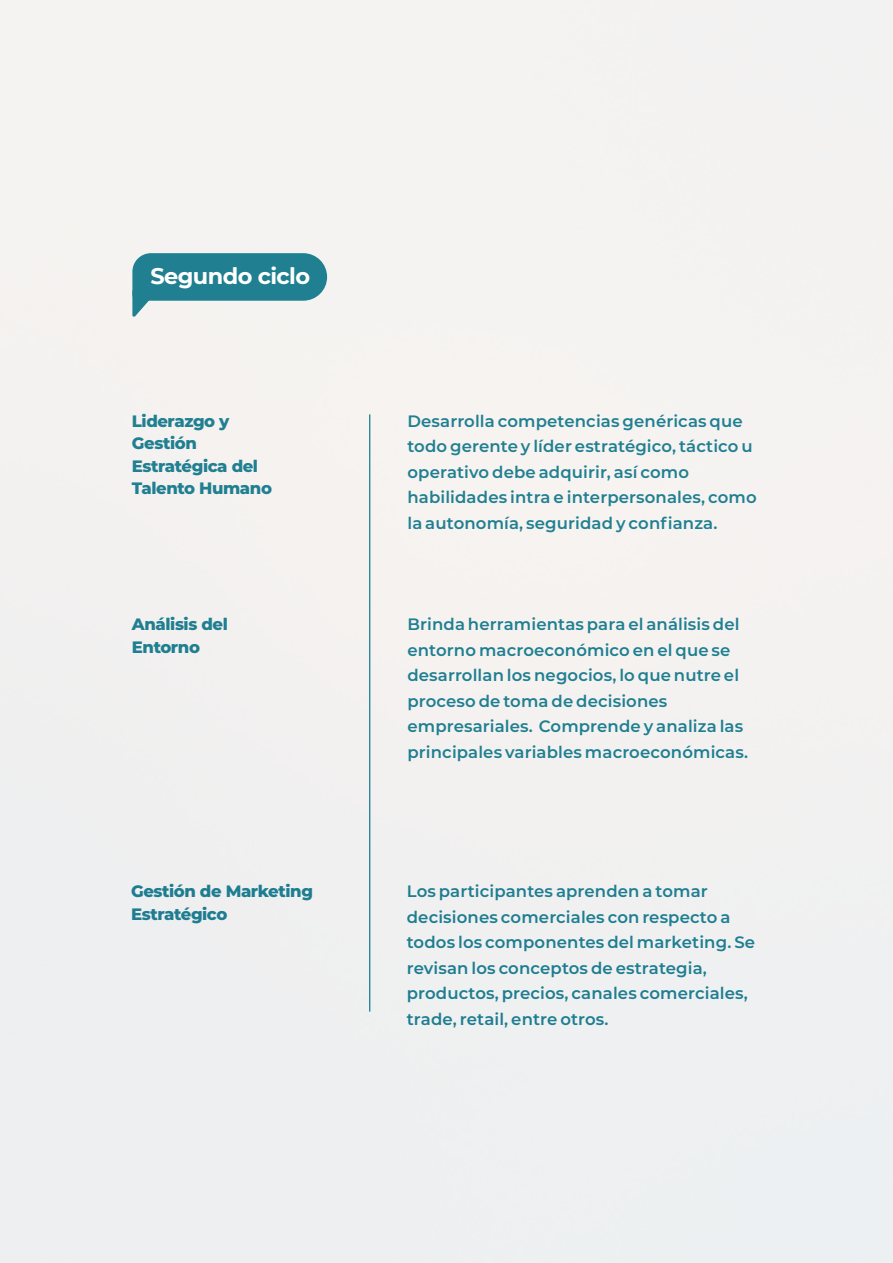
<style>
.page{position:relative;width:893px;height:1263px;background:#f3f1f0}
.page>*{position:absolute;margin:0;border:0;box-sizing:border-box;transform-origin:0 0}
.t1{font:700 22.5px "Montserrat";letter-spacing:-.025em;color:#fff}
.t2{font:600 16.5px/25.5px "Montserrat";letter-spacing:.01em;color:#208093}
.t3{font:800 16.5px/22.5px "Montserrat";letter-spacing:-.025em;color:#208093}
</style>
<div class="page">
<h1 class="t1" style="left:150px;top:260px;width:161px">Segundo ciclo</h1>
<p class="t3" style="left:132px;top:409px;width:142px">Liderazgo y<br>Gestión<br>Estratégica del<br>Talento Humano</p>
<p class="t2" style="left:407px;top:407px;width:351px">Desarrolla competencias genéricas que todo gerente y líder estratégico, táctico u operativo debe adquirir, así como habilidades intra e interpersonales, como la autonomía, seguridad y confianza.</p>
<p class="t3" style="left:132px;top:612px;width:97px">Análisis del<br>Entorno</p>
<p class="t2" style="left:407px;top:611px;width:342px">Brinda herramientas para el análisis del entorno macroeconómico en el que se desarrollan los negocios, lo que nutre el proceso de toma de decisiones empresariales. Comprende y analiza las principales variables macroeconómicas.</p>
<p class="t3" style="left:131px;top:879px;width:183px">Gestión de Marketing<br>Estratégico</p>
<p class="t2" style="left:407px;top:878px;width:350px">Los participantes aprenden a tomar decisiones comerciales con respecto a todos los componentes del marketing. Se revisan los conceptos de estrategia, productos, precios, canales comerciales, trade, retail, entre otros.</p>
</div>
